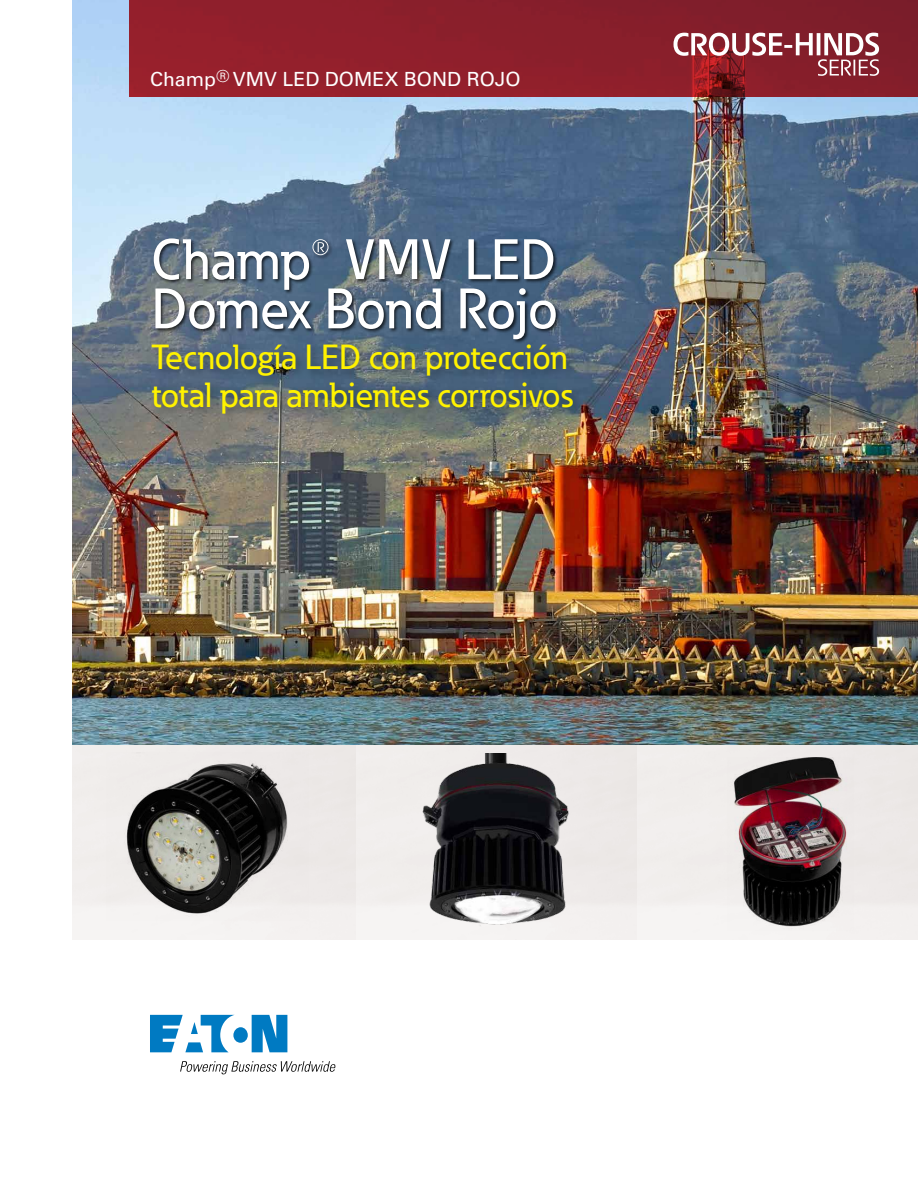
<style>
.page{position:relative;width:918px;height:1188px;background:#fff}
.page>*{position:absolute;margin:0;border:0;box-sizing:border-box;transform-origin:0 0}
.t1{font:500 56.25px/49.2px "Eaton";color:#fff}
.t2{font:500 34.5px/37.5px "Eaton";color:#fff200}
.t3{font:19.5px "Univers LT Std";color:#fff}
</style>
<div class="page">
<img style="left:72px;top:0;width:846px;height:939px">
<div style="left:129px;top:0;width:789px;height:96px;background:linear-gradient(to right,#98202d,#7e1e29)"></div>
<div style="left:153px;top:238px;width:408px;height:106px;background:#000;opacity:.7"></div>
<div style="left:148px;top:340px;width:436px;height:84px;background:#000;opacity:.35"></div>
<svg style="left:150px;top:1015px;width:137px;height:37px"></svg>
<svg style="left:180px;top:1061px;width:156px;height:13px"></svg>
<svg style="left:674px;top:33px;width:205px;height:43px"></svg>
<img style="left:416px;top:753px;width:158px;height:187px">
<div style="left:103px;top:746px;width:206px;height:189px;background:#f2efee"></div>
<img style="left:124px;top:753px;width:185px;height:161px">
<div style="left:728px;top:758px;width:138px;height:172px;background:#eeeae9"></div>
<img style="left:734px;top:758px;width:113px;height:169px">
<p class="t3" style="left:150px;top:68px;width:372px">Champ<sup>®</sup> VMV LED DOMEX BOND ROJO</p>
<h1 class="t1" style="left:152px;top:234px;width:408px">Champ® VMV LED<br>Domex Bond Rojo</h1>
<p class="t2" style="left:152px;top:338px;width:423px">Tecnología LED con protección total para ambientes corrosivos</p>
</div>
